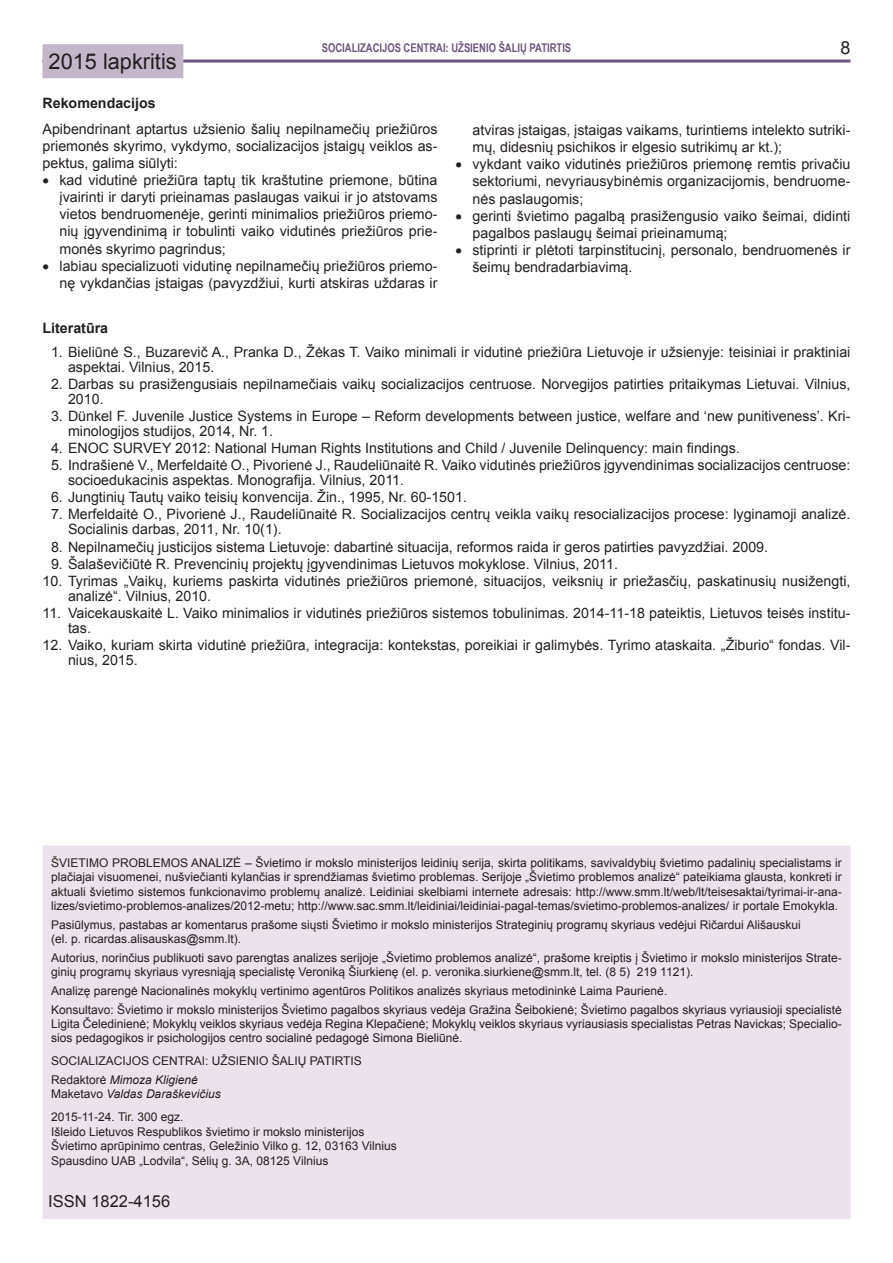
<style>
.page{position:relative;width:893px;height:1263px;background:#fff}
.page>*{position:absolute;margin:0;border:0;box-sizing:border-box;transform-origin:0 0}
.t1{font:21.75px "Arial";color:#231f20}
.t2{font:18px "Arial";color:#231f20}
.t3{font:16.5px "Arial";color:#231f20}
.A_BODY{font:14.25px/17.1px "Arial";color:#231f20}
.A_BODY-2{font:700 14.25px "Arial";color:#231f20}
.A_BODY-3{font:12px/14.4px "Arial";color:#231f20;text-align:justify}
.t4{font:italic 12px "Arial";color:#231f20}
.t5{font:700 12px "Arial Narrow";color:#6d547c;scale:.96 1}
.s1{font-style:normal}
</style>
<div class="page">
<hr style="left:43px;top:60px;width:807px;height:3px;background:#6d547c">
<div style="left:43px;top:44px;width:140px;height:34px;background:#c4b6c9;border:2px solid #c4b6c9"></div>
<div style="left:43px;top:845px;width:807px;height:374px;background:#eae3eb;border:2px solid #eae3eb"></div>
<h1 class="t1" style="left:49px;top:47px;width:130px">2015 lapkritis</h1>
<p class="t5" style="left:322px;top:38px;width:261px">SOCIALIZACIJOS CENTRAI: UŽSIENIO ŠALIŲ PATIRTIS</p>
<p class="t2" style="left:840px;top:36px;width:12px">8</p>
<p class="A_BODY-2" style="left:43px;top:94px;width:115px">Rekomendacijos</p>
<p class="A_BODY" style="left:43px;top:120px;width:396px;text-align:justify">Apibendrinant aptartus užsienio šalių nepilnamečių priežiūros priemonės skyrimo, vykdymo, socializacijos įstaigų veiklos as&shy;pektus, galima siūlyti:</p>
<p class="A_BODY" style="left:60px;top:172px;width:379px;text-align:justify;text-indent:-17px">• kad vidutinė priežiūra taptų tik kraštutine priemone, būtina įvairinti ir daryti prieinamas paslaugas vaikui ir jo atstovams vietos bendruomenėje, gerinti minimalios priežiūros priemo&shy;nių įgyvendinimą ir tobulinti vaiko vidutinės priežiūros prie&shy;monės skyrimo pagrindus;</p>
<p class="A_BODY" style="left:43px;top:257px;width:396px;text-align:right">• labiau specializuoti vidutinę nepilnamečių priežiūros priemo&shy;nę vykdančias įstaigas (pavyzdžiui, kurti atskiras uždaras ir</p>
<p class="A_BODY" style="left:472px;top:122px;width:379px">atviras įstaigas, įstaigas vaikams, turintiems intelekto sutriki&shy;mų, didesnių psichikos ir elgesio sutrikimų ar kt.);</p>
<p class="A_BODY" style="left:472px;top:156px;width:379px;text-align:justify;text-indent:-17px">• vykdant vaiko vidutinės priežiūros priemonę remtis privačiu sektoriumi, nevyriausybinėmis organizacijomis, bendruome&shy;nės paslaugomis;</p>
<p class="A_BODY" style="left:472px;top:207px;width:379px;text-indent:-17px">• gerinti švietimo pagalbą prasižengusio vaiko šeimai, didinti pagalbos paslaugų šeimai prieinamumą;</p>
<p class="A_BODY" style="left:472px;top:241px;width:379px;text-indent:-17px">• stiprinti ir plėtoti tarpinstitucinį, personalo, bendruomenės ir šeimų bendradarbiavimą.</p>
<p class="A_BODY-2" style="left:43px;top:319px;width:67px">Literatūra</p>
<p class="A_BODY" style="left:68px;top:344px;width:784px;line-height:15px;text-indent:-17px">1. Bieliūnė S., Buzarevič A., Pranka D., Žėkas T. Vaiko minimali ir vidutinė priežiūra Lietuvoje ir užsienyje: teisiniai ir praktiniai aspektai. Vilnius, 2015.</p>
<p class="A_BODY" style="left:68px;top:376px;width:784px;line-height:15px;text-indent:-17px">2. Darbas su prasižengusiais nepilnamečiais vaikų socializacijos centruose. Norvegijos patirties pritaikymas Lietuvai. Vilnius,<br>2010.</p>
<p class="A_BODY" style="left:68px;top:409px;width:784px;line-height:15px;text-indent:-17px">3. Dünkel F. Juvenile Justice Systems in Europe – Reform developments between justice, welfare and ‘new punitiveness’. Kri&shy;minologijos studijos, 2014, Nr. 1.</p>
<p class="A_BODY" style="left:51px;top:440px;width:690px">4. ENOC SURVEY 2012: National Human Rights Institutions and Child / Juvenile Delinquency: main findings.</p>
<p class="A_BODY" style="left:68px;top:458px;width:784px;line-height:15px;text-indent:-17px">5. Indrašienė V., Merfeldaitė O., Pivorienė J., Raudeliūnaitė R. Vaiko vidutinės priežiūros įgyvendinimas socializacijos centruose: socioedukacinis aspektas. Monografija. Vilnius, 2011.</p>
<p class="A_BODY" style="left:51px;top:489px;width:417px">6. Jungtinių Tautų vaiko teisių konvencija. Žin., 1995, Nr. 60-1501.</p>
<p class="A_BODY" style="left:68px;top:507px;width:784px;line-height:15px;text-indent:-17px">7. Merfeldaitė O., Pivorienė J., Raudeliūnaitė R. Socializacijos centrų veikla vaikų resocializacijos procese: lyginamoji analizė.<br>Socialinis darbas, 2011, Nr. 10(1).</p>
<p class="A_BODY" style="left:51px;top:538px;width:719px">8. Nepilnamečių justicijos sistema Lietuvoje: dabartinė situacija, reformos raida ir geros patirties pavyzdžiai. 2009.</p>
<p class="A_BODY" style="left:51px;top:555px;width:568px">9. Šalaševičiūtė R. Prevencinių projektų įgyvendinimas Lietuvos mokyklose. Vilnius, 2011.</p>
<p class="A_BODY" style="left:68px;top:573px;width:784px;line-height:15px;text-indent:-26px">10. Tyrimas „Vaikų, kuriems paskirta vidutinės priežiūros priemonė, situacijos, veiksnių ir priežasčių, paskatinusių nusižengti, analizė“. Vilnius, 2010.</p>
<p class="A_BODY" style="left:68px;top:606px;width:784px;line-height:15px;text-indent:-26px">11. Vaicekauskaitė L. Vaiko minimalios ir vidutinės priežiūros sistemos tobulinimas. 2014-11-18 pateiktis, Lietuvos teisės institu&shy;tas.</p>
<p class="A_BODY" style="left:68px;top:638px;width:784px;line-height:15px;text-indent:-26px">12. Vaiko, kuriam skirta vidutinė priežiūra, integracija: kontekstas, poreikiai ir galimybės. Tyrimo ataskaita. „Žiburio“ fondas. Vil&shy;nius, 2015.</p>
<p class="A_BODY-3" style="left:51px;top:856px;width:792px">ŠVIETIMO PROBLEMOS ANALIZĖ – Švietimo ir mokslo ministerijos leidinių serija, skirta politikams, savivaldybių švietimo padalinių specialistams ir plačiajai visuomenei, nušviečianti kylančias ir sprendžiamas švietimo problemas. Serijoje „Švietimo problemos analizė“ pateikiama glausta, konkreti ir aktuali švietimo sistemos funkcionavimo problemų analizė. Leidiniai skelbiami internete adresais: http://www.smm.lt/web/lt/teisesaktai/tyrimai-ir-ana&shy;lizes/svietimo-problemos-analizes/2012-metu; http://www.sac.smm.lt/leidiniai/leidiniai-pagal-temas/svietimo-problemos-analizes/ ir portale Emokykla.</p>
<p class="A_BODY-3" style="left:51px;top:917px;width:751px">Pasiūlymus, pastabas ar komentarus prašome siųsti Švietimo ir mokslo ministerijos Strateginių programų skyriaus vedėjui Ričardui Ališauskui (el. p. ricardas.alisauskas@smm.lt).</p>
<p class="A_BODY-3" style="left:51px;top:951px;width:792px">Autorius, norinčius publikuoti savo parengtas analizes serijoje „Švietimo problemos analizė“, prašome kreiptis į Švietimo ir mokslo ministerijos Strate&shy;ginių programų skyriaus vyresniąją specialistę Veroniką Šiurkienę (el. p. veronika.siurkiene@smm.lt, tel. (8 5) 219 1121).</p>
<p class="A_BODY-3" style="left:51px;top:984px;width:618px">Analizę parengė Nacionalinės mokyklų vertinimo agentūros Politikos analizės skyriaus metodininkė Laima Paurienė.</p>
<p class="A_BODY-3" style="left:51px;top:1002px;width:792px">Konsultavo: Švietimo ir mokslo ministerijos Švietimo pagalbos skyriaus vedėja Gražina Šeibokienė; Švietimo pagalbos skyriaus vyriausioji specialistė Ligita Čeledinienė; Mokyklų veiklos skyriaus vedėja Regina Klepačienė; Mokyklų veiklos skyriaus vyriausiasis specialistas Petras Navickas; Specialio&shy;sios pedagogikos ir psichologijos centro socialinė pedagogė Simona Bieliūnė.</p>
<p class="A_BODY-3" style="left:51px;top:1054px;width:312px">SOCIALIZACIJOS CENTRAI: UŽSIENIO ŠALIŲ PATIRTIS</p>
<p class="t4" style="left:51px;top:1072px;width:148px"><span class="s1">Redaktorė</span> Mimoza Kligienė</p>
<p class="t4" style="left:51px;top:1086px;width:171px"><span class="s1">Maketavo</span> Valdas Daraškevičius</p>
<p class="A_BODY-3" style="left:51px;top:1110px;width:134px">2015-11-24. Tir. 300 egz.</p>
<p class="A_BODY-3" style="left:51px;top:1124px;width:315px">Išleido Lietuvos Respublikos švietimo ir mokslo ministerijos</p>
<p class="A_BODY-3" style="left:51px;top:1139px;width:347px">Švietimo aprūpinimo centras, Geležinio Vilko g. 12, 03163 Vilnius</p>
<p class="A_BODY-3" style="left:51px;top:1153px;width:279px">Spausdino UAB „Lodvila“, Sėlių g. 3A, 08125 Vilnius</p>
<p class="t3" style="left:48px;top:1190px;width:123px">ISSN 1822-4156</p>
</div>
